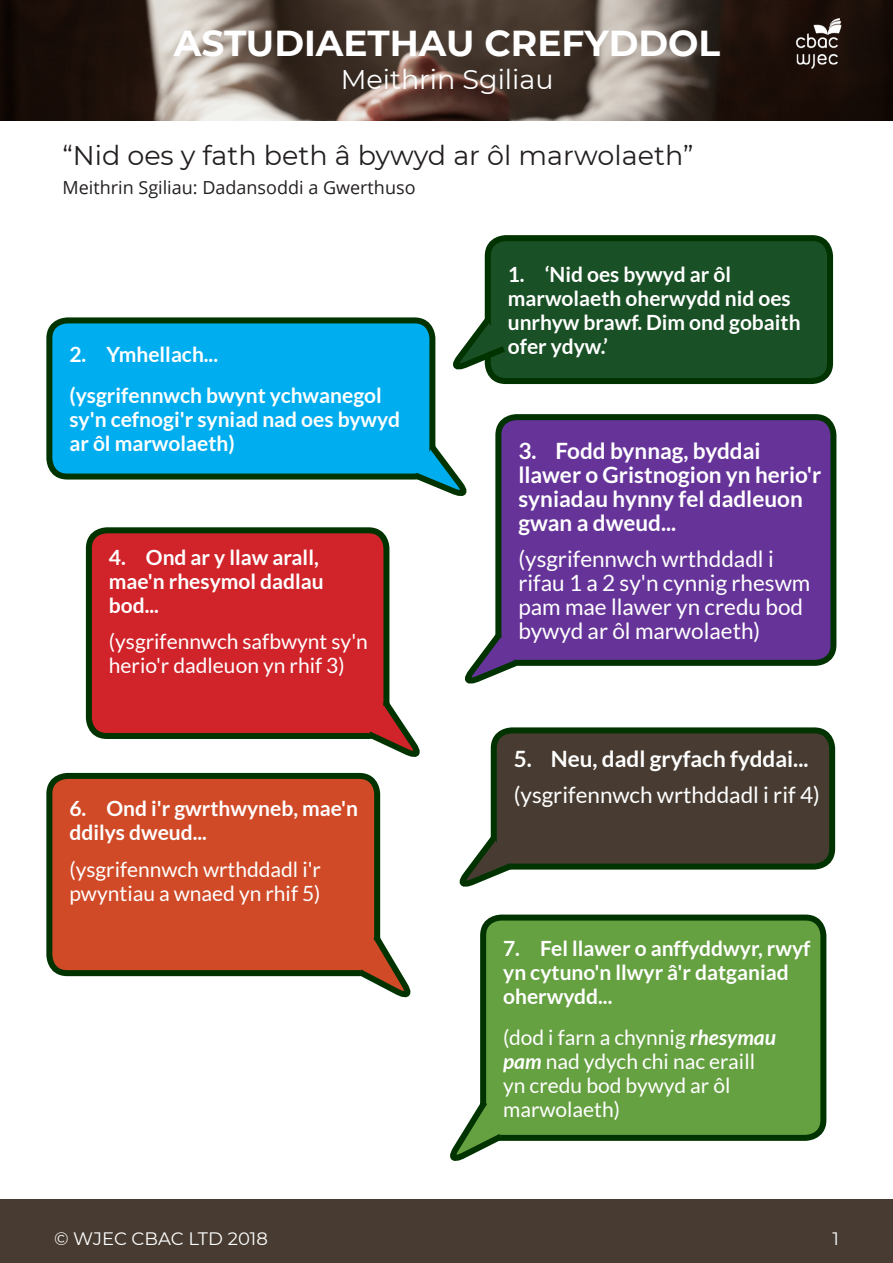
<style>
.page{position:relative;width:893px;height:1263px;background:#fff}
.page>*{position:absolute;margin:0;border:0;box-sizing:border-box;transform-origin:0 0}
.t1{font:700 36px "Montserrat";color:#fff}
.Table_body{font:27px "Montserrat";color:#231f20}
.Header_B{font:27px "Montserrat";color:#fff}
.bubble_text{font:22.5px/24px "Lato";color:#fff}
.bubble_text-2{font:700 22.5px/24px "Lato";color:#fff}
.bubble_text-3{font:700 21px/24px "Lato";color:#fff}
.bubble_text-4{font:21px/24px "Lato";color:#fff}
.Table_body-2{font:18px "Open Sans";color:#231f20}
.footer_text{font:18px "Montserrat";color:#fff}
.s1{font-weight:700;font-style:italic}
</style>
<div class="page">
<div style="left:0;top:1199px;width:893px;height:64px;background:#483c32"></div>
<img style="left:0;top:0;width:893px;height:120px">
<img style="left:793px;top:19px;width:50px;height:49px">
<div style="left:89px;top:530px;width:297px;height:206px;background:#d1232a;border-radius:18px"></div>
<div style="left:86px;top:527px;width:303px;height:212px;border:6px solid #030;border-radius:18px"></div>
<svg style="left:361px;top:694px;width:59px;height:63px"></svg>
<div style="left:498px;top:417px;width:335px;height:246px;background:#639;border-radius:18px"></div>
<div style="left:495px;top:414px;width:341px;height:252px;border:6px solid #030;border-radius:18px"></div>
<svg style="left:465px;top:626px;width:59px;height:58px"></svg>
<div style="left:49px;top:776px;width:328px;height:197px;background:#d04a27;border-radius:18px"></div>
<div style="left:46px;top:773px;width:334px;height:203px;border:6px solid #030;border-radius:18px"></div>
<svg style="left:352px;top:928px;width:59px;height:70px"></svg>
<div style="left:49px;top:320px;width:383px;height:156px;background:#00aeef;border-radius:18px"></div>
<div style="left:46px;top:317px;width:389px;height:162px;border:6px solid #030;border-radius:18px"></div>
<svg style="left:408px;top:438px;width:59px;height:58px"></svg>
<div style="left:488px;top:238px;width:342px;height:143px;background:#195025;border-radius:18px"></div>
<div style="left:485px;top:235px;width:348px;height:149px;border:6px solid #030;border-radius:18px"></div>
<svg style="left:453px;top:312px;width:52px;height:62px"></svg>
<div style="left:494px;top:730px;width:338px;height:136px;background:#483c32;border-radius:18px"></div>
<div style="left:491px;top:727px;width:344px;height:142px;border:6px solid #030;border-radius:18px"></div>
<svg style="left:459px;top:829px;width:59px;height:58px"></svg>
<div style="left:483px;top:917px;width:340px;height:221px;background:#65a041;border-radius:18px"></div>
<div style="left:480px;top:914px;width:346px;height:227px;border:6px solid #030;border-radius:18px"></div>
<svg style="left:450px;top:1094px;width:59px;height:67px"></svg>
<h1 class="t1" style="left:174px;top:18px;width:548px">ASTUDIAETHAU CREFYDDOL</h1>
<p class="Header_B" style="left:341px;top:60px;width:214px">Meithrin Sgiliau</p>
<p class="Table_body" style="left:63px;top:137px;width:632px">“Nid oes y fath beth â bywyd ar ôl marwolaeth”</p>
<p class="Table_body-2" style="left:63px;top:175px;width:355px">Meithrin Sgiliau: Dadansoddi a Gwerthuso</p>
<p class="bubble_text-3" style="left:69px;top:342px;width:150px">2. Ymhellach...</p>
<p class="bubble_text-3" style="left:69px;top:383px;width:332px">(ysgrifennwch bwynt ychwanegol sy'n cefnogi'r syniad nad oes bywyd ar ôl marwolaeth)</p>
<p class="bubble_text-3" style="left:109px;top:545px;width:216px">4. Ond ar y llaw arall, mae'n rhesymol dadlau bod...</p>
<p class="bubble_text-4" style="left:109px;top:630px;width:260px">(ysgrifennwch safbwynt sy'n herio'r dadleuon yn rhif 3)</p>
<p class="bubble_text-3" style="left:69px;top:796px;width:290px">6. Ond i'r gwrthwyneb, mae'n ddilys dweud...</p>
<p class="bubble_text-4" style="left:69px;top:857px;width:253px">(ysgrifennwch wrthddadl i'r pwyntiau a wnaed yn rhif 5)</p>
<p class="bubble_text-3" style="left:508px;top:262px;width:294px">1. ‘Nid oes bywyd ar ôl marwolaeth oherwydd nid oes unrhyw brawf. Dim ond gobaith ofer ydyw.’</p>
<p class="bubble_text-2" style="left:518px;top:438px;width:304px">3. Fodd bynnag, byddai llawer o Gristnogion yn herio'r syniadau hynny fel dadleuon gwan a dweud...</p>
<p class="bubble_text" style="left:518px;top:547px;width:294px">(ysgrifennwch wrthddadl i rifau 1 a 2 sy'n cynnig rheswm pam mae llawer yn credu bod bywyd ar ôl marwolaeth)</p>
<p class="bubble_text-2" style="left:514px;top:746px;width:296px">5. Neu, dadl gryfach fyddai...</p>
<p class="bubble_text" style="left:514px;top:783px;width:307px">(ysgrifennwch wrthddadl i rif 4)</p>
<p class="bubble_text-3" style="left:503px;top:936px;width:309px">7. Fel llawer o anffyddwyr, rwyf yn cytuno'n llwyr â'r datganiad oherwydd...</p>
<p class="bubble_text-4" style="left:503px;top:1025px;width:274px">(dod i farn a chynnig <span class="s1">rhesymau pam</span> nad ydych chi nac eraill yn credu bod bywyd ar ôl marwolaeth)</p>
<p class="footer_text" style="left:54px;top:1226px;width:215px">© WJEC CBAC LTD 2018</p>
<p class="footer_text" style="left:832px;top:1227px;width:8px">1</p>
</div>
